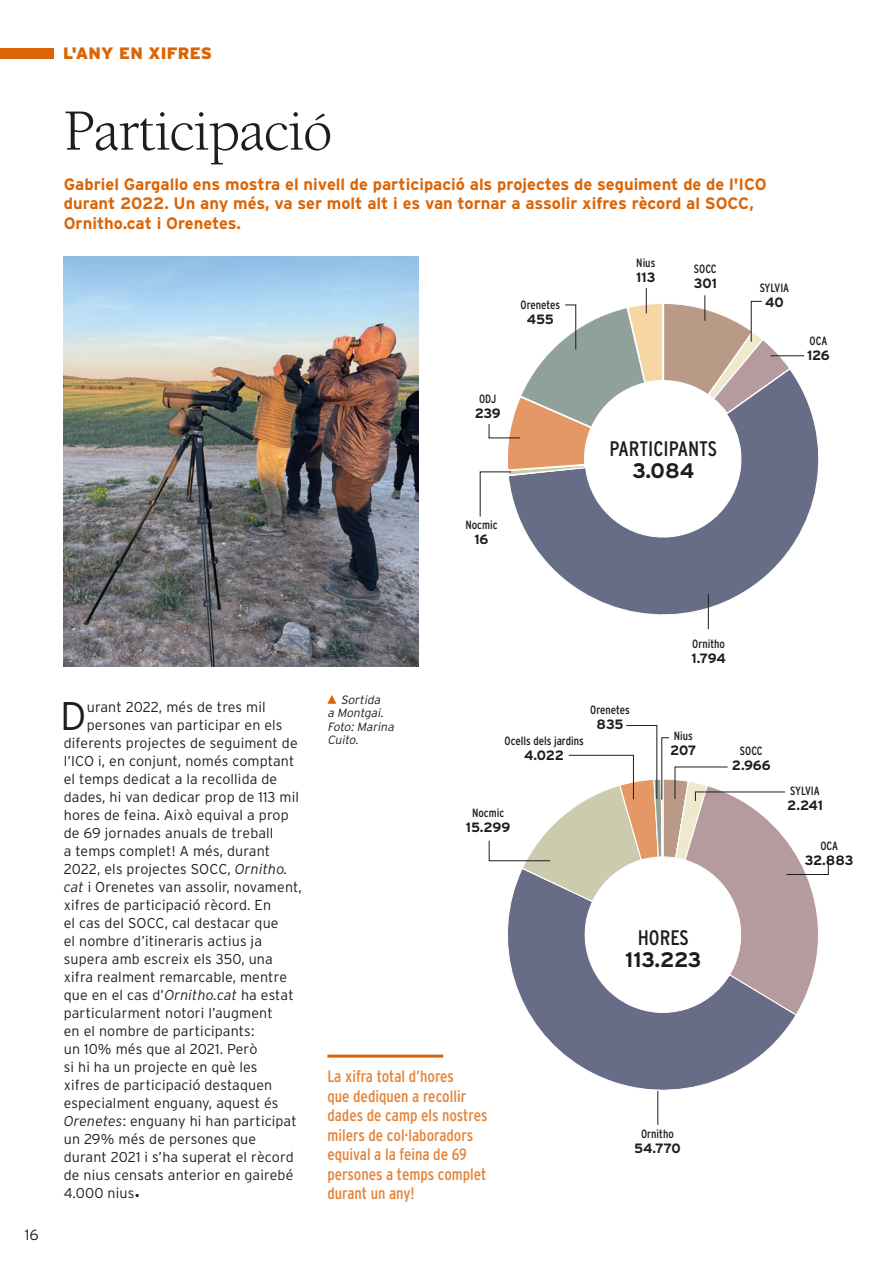
<style>
.page{position:relative;width:893px;height:1263px;background:#fff}
.page>*{position:absolute;margin:0;border:0;box-sizing:border-box;transform-origin:0 0}
.titol{font:60px "Berkeley Std";letter-spacing:-.02em;color:#1d1d1b}
.text_sense_sangria_c{font:300 39.9px "Interstate";color:#1d1d1b}
.text_sense_sangria{font:21px "Interstate Condensed";color:#1d1d1b}
.t1{font:700 21px "Interstate";color:#1d1d1b}
.t2{font:700 16.5px/19.5px "Interstate";color:#db6405}
.t3{font:16.5px/19.5px "Interstate Condensed";color:#e4843a}
.t4{font:900 16.5px "Interstate";letter-spacing:.01em;color:#db6405}
.t5{font:300 15px "Interstate";color:#1d1d1b}
.text_sense_sangria_c-2{font:300 14.25px "Interstate";letter-spacing:.01em;color:#1d1d1b}
.dada_participació{font:700 13.5px "Interstate";letter-spacing:-.015em;color:#1d1d1b}
.text_sense_sangria-2{font:12px "Interstate Condensed";color:#1d1d1b}
.t6{font:italic 300 12px/13.5px "Interstate";color:#1d1d1b}
.s1{font-style:italic;color:#222}
.s2{font-size:15px}
</style>
<div class="page">
<svg style="left:531px;top:1016px;width:264px;height:96px"></svg>
<div style="left:0;top:48px;width:54px;height:11px;background:#db6405"></div>
<svg style="left:327px;top:695px;width:9px;height:9px"></svg>
<hr style="left:658px;top:1091px;width:1px;height:34px;background:#1d1d1b">
<img style="left:64px;top:256px;width:354px;height:411px">
<svg style="left:489px;top:725px;width:340px;height:291px"></svg>
<hr style="left:327px;top:1054px;width:116px;height:3px;background:#db6405">
<svg style="left:519px;top:373px;width:300px;height:257px"></svg>
<hr style="left:708px;top:594px;width:1px;height:35px;background:#1d1d1b">
<hr style="left:770px;top:356px;width:34px;height:1px;background:#1d1d1b">
<svg style="left:480px;top:288px;width:312px;height:229px"></svg>
<p class="t4" style="left:63px;top:44px;width:150px">L'ANY EN XIFRES</p>
<p class="titol" style="left:64px;top:99px;width:270px">Participació</p>
<p class="t2" style="left:64px;top:174px;width:704px">Gabriel Gargallo ens mostra el nivell de participació als projectes de seguiment de de l'ICO durant 2022. Un any més, va ser molt alt i es van tornar a assolir xifres rècord al SOCC,<br>Ornitho.cat i Orenetes.</p>
<p class="text_sense_sangria-2" style="left:521px;top:298px;width:41px">Orenetes</p>
<p class="dada_participació" style="left:527px;top:311px;width:28px">455</p>
<p class="text_sense_sangria-2" style="left:479px;top:392px;width:19px">ODJ</p>
<p class="dada_participació" style="left:475px;top:406px;width:28px">239</p>
<p class="text_sense_sangria-2" style="left:465px;top:518px;width:34px">Nocmic</p>
<p class="dada_participació" style="left:474px;top:532px;width:16px">16</p>
<p class="text_sense_sangria-2" style="left:636px;top:256px;width:21px">Nius</p>
<p class="dada_participació" style="left:636px;top:270px;width:21px">113</p>
<p class="text_sense_sangria-2" style="left:694px;top:262px;width:24px">SOCC</p>
<p class="dada_participació" style="left:694px;top:276px;width:25px">301</p>
<p class="text_sense_sangria-2" style="left:760px;top:281px;width:31px">SYLVIA</p>
<p class="dada_participació" style="left:765px;top:294px;width:20px">40</p>
<p class="text_sense_sangria" style="left:610px;top:437px;width:109px">PARTICIPANTS</p>
<p class="t1" style="left:632px;top:459px;width:64px">3.084</p>
<p class="text_sense_sangria-2" style="left:810px;top:334px;width:19px">OCA</p>
<p class="dada_participació" style="left:807px;top:348px;width:24px">126</p>
<p class="t5" style="left:25px;top:1226px;width:15px">16</p>
<p class="text_sense_sangria_c" style="left:60px;top:693px;width:28px">D</p>
<p class="text_sense_sangria_c-2" style="left:87px;top:699px;width:180px">urant 2022, més de tres mil</p>
<p class="text_sense_sangria_c-2" style="left:87px;top:717px;width:197px">persones van participar en els</p>
<p class="text_sense_sangria_c-2" style="left:64px;top:735px;width:235px">diferents projectes de seguiment de</p>
<p class="text_sense_sangria_c-2" style="left:64px;top:753px;width:232px">l’ICO i, en conjunt, només comptant</p>
<p class="text_sense_sangria_c-2" style="left:64px;top:771px;width:215px">el temps dedicat a la recollida de</p>
<p class="text_sense_sangria_c-2" style="left:64px;top:789px;width:237px">dades, hi van dedicar prop de 113 mil</p>
<p class="text_sense_sangria_c-2" style="left:64px;top:807px;width:226px">hores de feina. Això equival a prop</p>
<p class="text_sense_sangria_c-2" style="left:64px;top:825px;width:211px">de 69 jornades anuals de treball</p>
<p class="text_sense_sangria_c-2" style="left:64px;top:843px;width:208px">a temps complet! A més, durant</p>
<p class="text_sense_sangria_c-2" style="left:64px;top:861px;width:225px">2022, els projectes SOCC, <span class="s1">Ornitho.</span></p>
<p class="text_sense_sangria_c-2" style="left:64px;top:879px;width:240px"><span class="s1">cat</span> i Orenetes van assolir, novament,</p>
<p class="text_sense_sangria_c-2" style="left:64px;top:897px;width:209px">xifres de participació rècord. En</p>
<p class="text_sense_sangria_c-2" style="left:64px;top:915px;width:216px">el cas del SOCC, cal destacar que</p>
<p class="text_sense_sangria_c-2" style="left:64px;top:933px;width:200px">el nombre d’itineraris actius ja</p>
<p class="text_sense_sangria_c-2" style="left:64px;top:951px;width:211px">supera amb escreix els 350, una</p>
<p class="text_sense_sangria_c-2" style="left:64px;top:969px;width:225px">xifra realment remarcable, mentre</p>
<p class="text_sense_sangria_c-2" style="left:64px;top:987px;width:231px">que en el cas d’<span class="s1">Ornitho.cat</span> ha estat</p>
<p class="text_sense_sangria_c-2" style="left:64px;top:1005px;width:210px">particularment notori l’augment</p>
<p class="text_sense_sangria_c-2" style="left:64px;top:1023px;width:192px">en el nombre de participants:</p>
<p class="text_sense_sangria_c-2" style="left:64px;top:1041px;width:195px">un 10% més que al 2021. Però</p>
<p class="text_sense_sangria_c-2" style="left:64px;top:1059px;width:195px">si hi ha un projecte en què les</p>
<p class="text_sense_sangria_c-2" style="left:64px;top:1077px;width:210px">xifres de participació destaquen</p>
<p class="text_sense_sangria_c-2" style="left:64px;top:1095px;width:216px">especialment enguany, aquest és</p>
<p class="text_sense_sangria_c-2" style="left:64px;top:1113px;width:234px"><span class="s1">Orenetes</span>: enguany hi han participat</p>
<p class="text_sense_sangria_c-2" style="left:64px;top:1131px;width:194px">un 29% més de persones que</p>
<p class="text_sense_sangria_c-2" style="left:64px;top:1149px;width:231px">durant 2021 i s’ha superat el rècord</p>
<p class="text_sense_sangria_c-2" style="left:64px;top:1167px;width:231px">de nius censats anterior en gairebé</p>
<p class="text_sense_sangria_c-2" style="left:64px;top:1185px;width:78px">4.000 nius<span class="s2">•</span></p>
<p class="t6" style="left:327px;top:693px;width:70px;text-indent:13px">Sortida<br>a Montgai.<br>Foto: Marina<br>Cuito.</p>
<p class="text_sense_sangria-2" style="left:590px;top:703px;width:41px">Orenetes</p>
<p class="dada_participació" style="left:597px;top:717px;width:28px">835</p>
<p class="text_sense_sangria-2" style="left:505px;top:734px;width:81px">Ocells dels jardins</p>
<p class="dada_participació" style="left:524px;top:747px;width:41px">4.022</p>
<p class="text_sense_sangria-2" style="left:472px;top:806px;width:34px">Nocmic</p>
<p class="dada_participació" style="left:466px;top:820px;width:46px">15.299</p>
<p class="text_sense_sangria-2" style="left:692px;top:637px;width:34px">Ornitho</p>
<p class="dada_participació" style="left:691px;top:651px;width:36px">1.794</p>
<p class="text_sense_sangria-2" style="left:674px;top:729px;width:21px">Nius</p>
<p class="dada_participació" style="left:670px;top:742px;width:28px">207</p>
<p class="text_sense_sangria-2" style="left:740px;top:744px;width:24px">SOCC</p>
<p class="dada_participació" style="left:732px;top:758px;width:40px">2.966</p>
<p class="text_sense_sangria-2" style="left:790px;top:784px;width:31px">SYLVIA</p>
<p class="dada_participació" style="left:787px;top:798px;width:37px">2.241</p>
<p class="text_sense_sangria-2" style="left:820px;top:839px;width:19px">OCA</p>
<p class="dada_participació" style="left:805px;top:852px;width:50px">32.883</p>
<p class="text_sense_sangria" style="left:638px;top:925px;width:53px">HORES</p>
<p class="t1" style="left:625px;top:948px;width:78px">113.223</p>
<p class="t3" style="left:327px;top:1066px;width:162px">La xifra total d’hores<br>que dediquen a recollir dades de camp els nostres milers de col·laboradors equival a la feina de 69 persones a temps complet durant un any!</p>
<p class="text_sense_sangria-2" style="left:641px;top:1127px;width:34px">Ornitho</p>
<p class="dada_participació" style="left:634px;top:1141px;width:48px">54.770</p>
</div>
